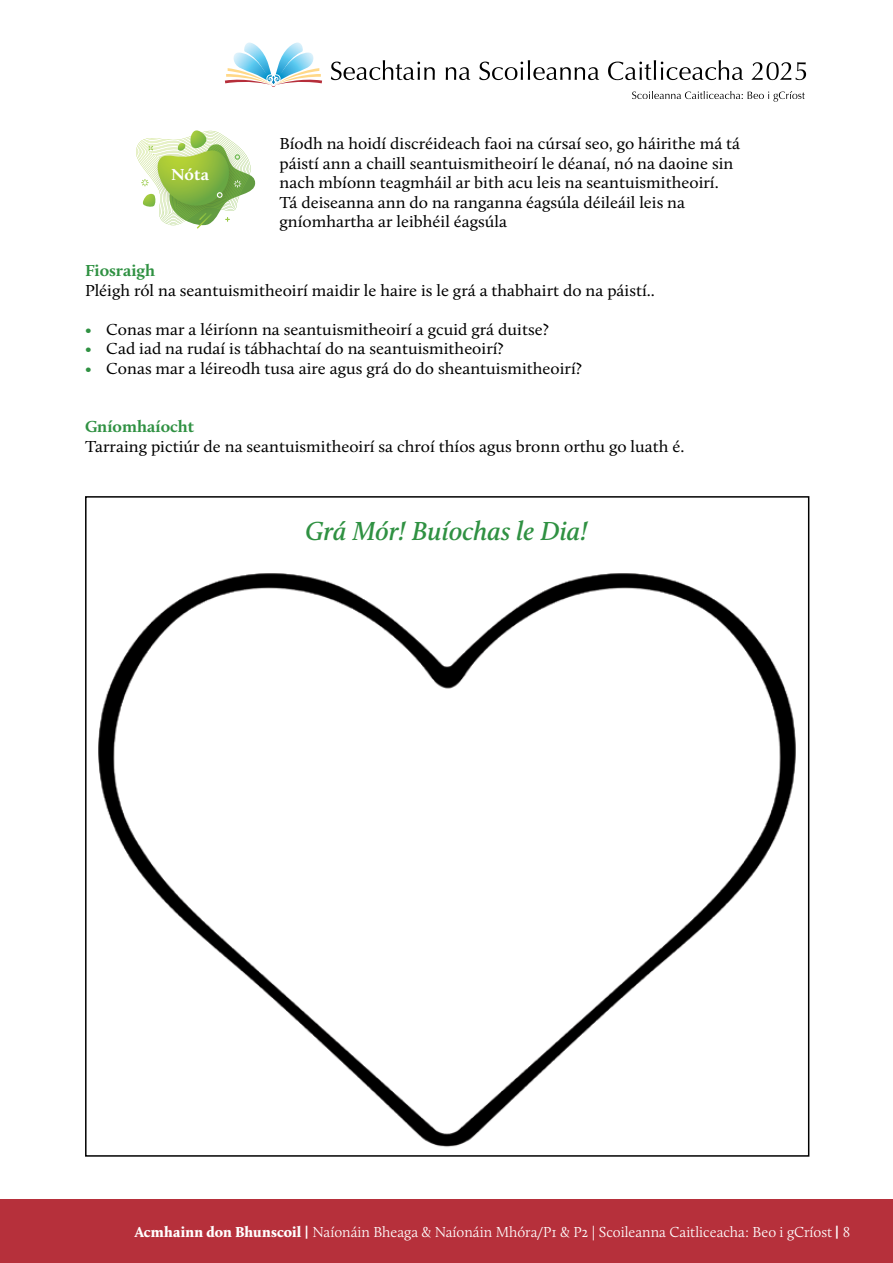
<style>
.page{position:relative;width:893px;height:1263px;background:#fff}
.page>*{position:absolute;margin:0;border:0;box-sizing:border-box;transform-origin:0 0}
.t1{font:italic 600 27px "Calluna";color:#2f9142}
.t2{font:16.5px/19.5px "Calluna";color:#000;scale:1.05 1}
.t3{font:700 16.5px "Calluna";color:#2f9142;scale:1.05 1}
.t4{font:700 16.5px "Calluna";color:#fff;scale:1.05 1}
.t5{font:300 15px "Calluna";color:#fff}
.s1{color:#2f9142}
.s2{font-weight:900}
.s3{font-family:"Karmina";font-weight:700}
</style>
<div class="page">
<div style="left:0;top:1199px;width:893px;height:64px;background:#b6303b"></div>
<svg style="left:225px;top:43px;width:97px;height:44px"></svg>
<svg style="left:632px;top:91px;width:173px;height:11px"></svg>
<svg style="left:331px;top:60px;width:104px;height:20px"></svg>
<svg style="left:446px;top:67px;width:24px;height:13px"></svg>
<svg style="left:479px;top:60px;width:120px;height:20px"></svg>
<svg style="left:608px;top:60px;width:135px;height:20px"></svg>
<svg style="left:751px;top:62px;width:55px;height:18px"></svg>
<img style="left:98px;top:573px;width:698px;height:574px">
<svg style="left:136px;top:130px;width:120px;height:99px"></svg>
<p class="t4" style="left:171px;top:165px;width:38px">Nóta</p>
<p class="t2" style="left:279px;top:134px;width:440px">Bíodh na hoidí discréideach faoi na cúrsaí seo, go háirithe má tá páistí ann a chaill seantuismitheoirí le déanaí, nó na daoine sin nach mbíonn teagmháil ar bith acu leis na seantuismitheoirí.<br>Tá deiseanna ann do na ranganna éagsúla déileáil leis na gníomhartha ar leibhéil éagsúla</p>
<p class="t3" style="left:85px;top:261px;width:68px">Fiosraigh</p>
<p class="t2" style="left:85px;top:281px;width:544px">Pléigh ról na seantuismitheoirí maidir le haire is le grá a thabhairt do na páistí..</p>
<p class="t2" style="left:85px;top:320px;width:443px"><span class="s1">•</span> Conas mar a léiríonn na seantuismitheoirí a gcuid grá duitse?</p>
<p class="t2" style="left:85px;top:339px;width:400px"><span class="s1">•</span> Cad iad na rudaí is tábhachtaí do na seantuismitheoirí?</p>
<p class="t2" style="left:85px;top:359px;width:475px"><span class="s1">•</span> Conas mar a léireodh tusa aire agus grá do do sheantuismitheoirí?</p>
<p class="t3" style="left:85px;top:417px;width:106px">Gníomhaíocht</p>
<p class="t2" style="left:85px;top:437px;width:572px">Tarraing pictiúr de na seantuismitheoirí sa chroí thíos agus bronn orthu go luath é.</p>
<h1 class="t1" style="left:305px;top:514px;width:284px">Grá Mór! Buíochas le Dia!</h1>
<p class="t5" style="left:135px;top:1223px;width:717px"><span class="s2">Acmhainn don Bhunscoil</span> <span class="s3">|</span> Naíonáin Bheaga &amp; Naíonáin Mhóra/P1 &amp; P2 | Scoileanna Caitliceacha: Beo i gCríost <span class="s3">|</span> 8</p>
</div>
